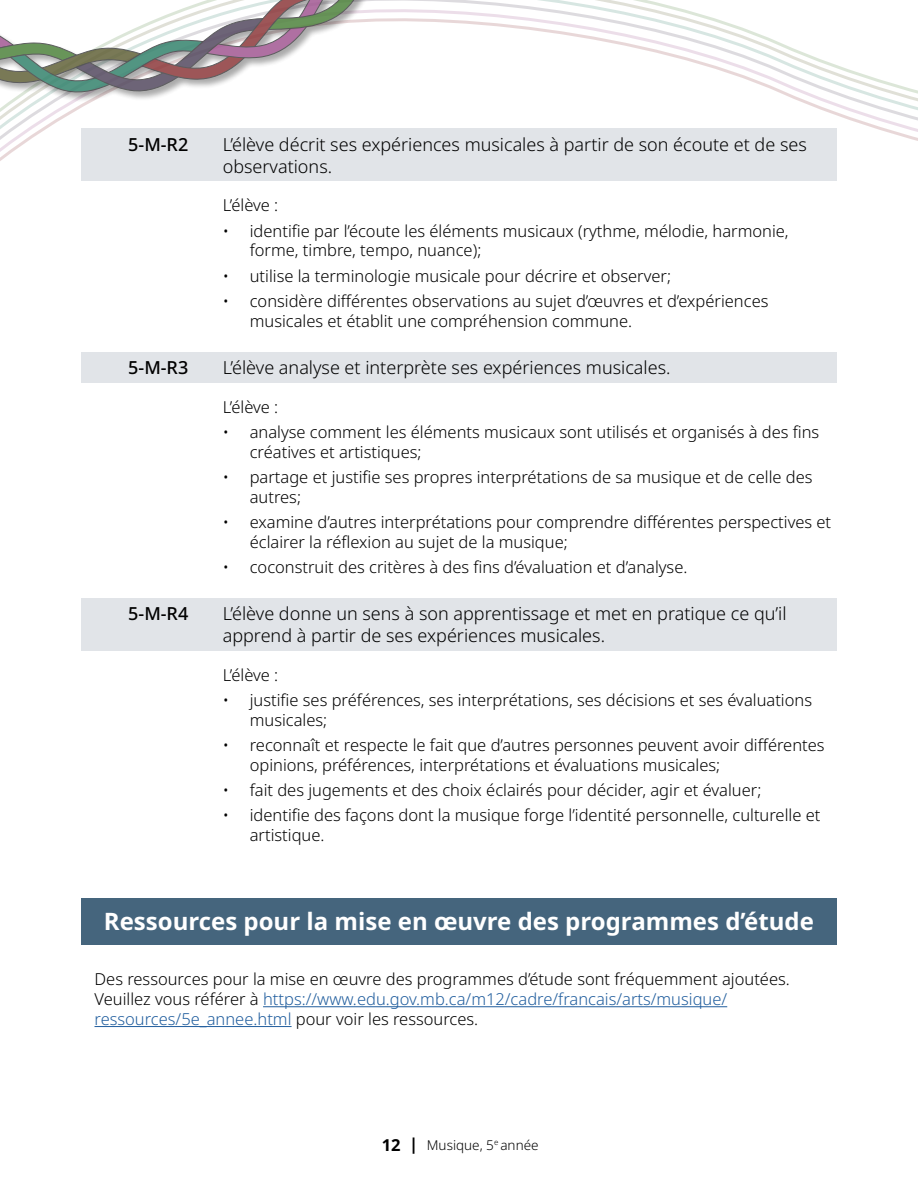
<style>
.page{position:relative;width:918px;height:1188px;background:#fff}
.page>*{position:absolute;margin:0;border:0;box-sizing:border-box;transform-origin:0 0}
.H2_White{font:700 24px "Noto Sans";color:#fff}
.GLO_arts{font:300 18px/21.6px "Noto Sans";color:#000}
.GLO_arts-2{font:500 18px "Noto Sans";color:#000}
.Paragraph{font:300 16.5px/19.8px "Noto Sans";color:#000}
.Bullet_Outcome_no_bullet{font:300 16.5px "Noto Sans";color:#000}
.t1{font:300 13.5px "Noto Sans";color:#000}
.s1{color:#215e9e}
.s2{font-weight:700;font-size:16.5px}
</style>
<div class="page">
<svg style="left:0;top:0;width:918px;height:161px"></svg>
<div style="left:0;top:0;width:514px;height:102px;background:#000;opacity:.4"></div>
<svg style="left:0;top:0;width:407px;height:96px"></svg>
<div style="left:81px;top:129px;width:756px;height:52px;background:#e1e4e8"></div>
<div style="left:81px;top:352px;width:756px;height:31px;background:#e1e4e8"></div>
<div style="left:81px;top:598px;width:756px;height:53px;background:#e1e4e8"></div>
<div style="left:81px;top:898px;width:756px;height:46px;background:#45657d"></div>
<hr style="left:263px;top:1006px;width:464px;height:1px;background:#215e9e">
<hr style="left:94px;top:1026px;width:198px;height:1px;background:#215e9e">
<h4 class="GLO_arts-2" style="left:128px;top:132px;width:62px">5-M-R2</h4>
<h4 class="GLO_arts" style="left:223px;top:134px;width:586px">L’élève décrit ses expériences musicales à partir de son écoute et de ses observations.</h4>
<p class="Bullet_Outcome_no_bullet" style="left:223px;top:194px;width:57px">L’élève :</p>
<p class="Paragraph" style="left:250px;top:221px;width:540px;text-indent:-27px">• identifie par l’écoute les éléments musicaux (rythme, mélodie, harmonie, forme, timbre, tempo, nuance);</p>
<p class="Paragraph" style="left:223px;top:266px;width:450px">• utilise la terminologie musicale pour décrire et observer;</p>
<p class="Paragraph" style="left:250px;top:291px;width:520px;text-indent:-27px">• considère différentes observations au sujet d’œuvres et d’expériences musicales et établit une compréhension commune.</p>
<h4 class="GLO_arts-2" style="left:128px;top:355px;width:62px">5-M-R3</h4>
<h4 class="GLO_arts" style="left:223px;top:357px;width:449px">L’élève analyse et interprète ses expériences musicales.</h4>
<p class="Bullet_Outcome_no_bullet" style="left:223px;top:395px;width:57px">L’élève :</p>
<p class="Paragraph" style="left:250px;top:422px;width:571px;text-indent:-27px">• analyse comment les éléments musicaux sont utilisés et organisés à des fins créatives et artistiques;</p>
<p class="Paragraph" style="left:250px;top:467px;width:564px;text-indent:-27px">• partage et justifie ses propres interprétations de sa musique et de celle des autres;</p>
<p class="Paragraph" style="left:250px;top:512px;width:583px;text-indent:-27px">• examine d’autres interprétations pour comprendre différentes perspectives et éclairer la réflexion au sujet de la musique;</p>
<p class="Paragraph" style="left:223px;top:557px;width:466px">• coconstruit des critères à des fins d’évaluation et d’analyse.</p>
<h4 class="GLO_arts-2" style="left:128px;top:601px;width:62px">5-M-R4</h4>
<h4 class="GLO_arts" style="left:223px;top:604px;width:565px">L’élève donne un sens à son apprentissage et met en pratique ce qu’il apprend à partir de ses expériences musicales.</h4>
<p class="Bullet_Outcome_no_bullet" style="left:223px;top:663px;width:57px">L’élève :</p>
<p class="Paragraph" style="left:250px;top:690px;width:564px;text-indent:-27px">• justifie ses préférences, ses interprétations, ses décisions et ses évaluations musicales;</p>
<p class="Paragraph" style="left:250px;top:735px;width:576px;text-indent:-27px">• reconnaît et respecte le fait que d’autres personnes peuvent avoir différentes opinions, préférences, interprétations et évaluations musicales;</p>
<p class="Paragraph" style="left:223px;top:780px;width:540px">• fait des jugements et des choix éclairés pour décider, agir et évaluer;</p>
<p class="Paragraph" style="left:250px;top:806px;width:572px;text-indent:-27px">• identifie des façons dont la musique forge l’identité personnelle, culturelle et artistique.</p>
<h2 class="H2_White" style="left:104px;top:905px;width:712px">Ressources pour la mise en œuvre des programmes d’étude</h2>
<p class="Paragraph" style="left:94px;top:970px;width:697px">Des ressources pour la mise en œuvre des programmes d’étude sont fréquemment ajoutées.<br>Veuillez vous référer à <span class="s1">https://www.edu.gov.mb.ca/m12/cadre/francais/arts/musique/ ressources/5e_annee.html</span> pour voir les ressources.</p>
<p class="t1" style="left:382px;top:1135px;width:158px"><span class="s2">12 |</span> Musique, 5<sup>e</sup> année</p>
</div>
